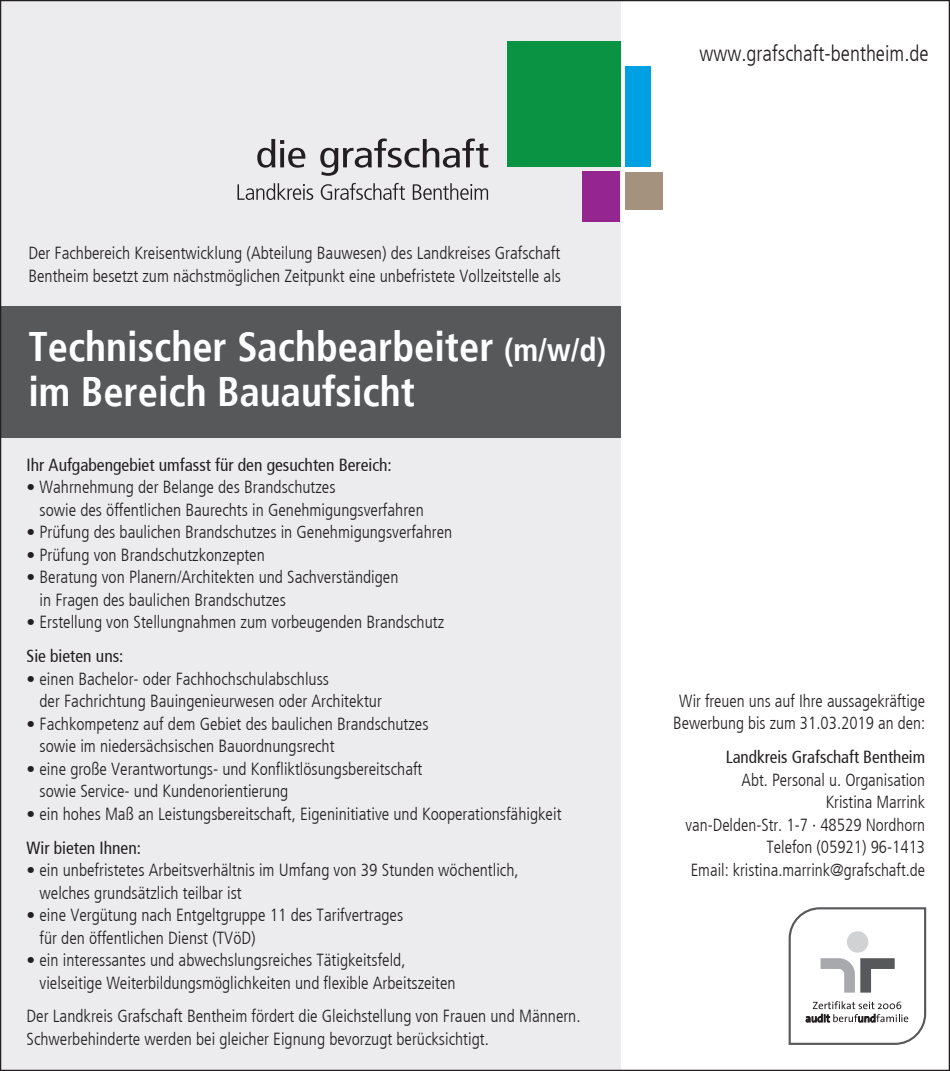
<style>
.page{position:relative;width:950px;height:1071px;background:#fff}
.page>*{position:absolute;margin:0;border:0;box-sizing:border-box;transform-origin:0 0}
.t1{font:700 condensed 41.25px/45px "Frutiger";color:#fff}
.t2{font:300 condensed 22px "Frutiger";color:#231f20}
.t3{font:300 condensed 17.5px/22.5px "Frutiger";color:#231f20}
.t4{font:condensed 17.5px "Frutiger";color:#231f20}
.s1{font-size:32.5px}
</style>
<div class="page">
<div style="left:0;top:0;width:620px;height:1070px;background:#ececee"></div>
<div style="left:0;top:306px;width:620px;height:132px;background:#57585a"></div>
<div style="left:625px;top:66px;width:25px;height:101px;background:#00a1e3"></div>
<div style="left:625px;top:172px;width:38px;height:37px;background:#a4927e"></div>
<div style="left:507px;top:41px;width:113px;height:126px;background:#0a9342"></div>
<div style="left:582px;top:172px;width:38px;height:50px;background:#95268f"></div>
<svg style="left:257px;top:138px;width:231px;height:38px"></svg>
<svg style="left:237px;top:183px;width:251px;height:17px"></svg>
<svg style="left:788px;top:907px;width:138px;height:137px"></svg>
<p class="t2" style="left:699px;top:43px;width:231px">www.grafschaft-bentheim.de</p>
<p class="t3" style="left:28px;top:243px;width:534px">Der Fachbereich Kreisentwicklung (Abteilung Bauwesen) des Landkreises Grafschaft<br>Bentheim besetzt zum nächstmöglichen Zeitpunkt eine unbefristete Vollzeitstelle als</p>
<h1 class="t1" style="left:28px;top:327px;width:579px">Technischer Sachbearbeiter <span class="s1">(m/w/d) </span>im Bereich Bauaufsicht</h1>
<p class="t4" style="left:27px;top:456px;width:367px">Ihr Aufgabengebiet umfasst für den gesuchten Bereich:</p>
<p class="t3" style="left:40px;top:477px;width:386px;text-indent:-13px">• Wahrnehmung der Belange des Brandschutzes<br>sowie des öffentlichen Baurechts in Genehmigungsverfahren</p>
<p class="t3" style="left:27px;top:522px;width:427px">• Prüfung des baulichen Brandschutzes in Genehmigungsverfahren</p>
<p class="t3" style="left:27px;top:544px;width:240px">• Prüfung von Brandschutzkonzepten</p>
<p class="t3" style="left:40px;top:567px;width:360px;text-indent:-13px">• Beratung von Planern/Architekten und Sachverständigen in Fragen des baulichen Brandschutzes</p>
<p class="t3" style="left:27px;top:612px;width:419px">• Erstellung von Stellungnahmen zum vorbeugenden Brandschutz</p>
<p class="t4" style="left:27px;top:648px;width:98px">Sie bieten uns:</p>
<p class="t3" style="left:40px;top:668px;width:344px;text-indent:-13px">• einen Bachelor- oder Fachhochschulabschluss<br>der Fachrichtung Bauingenieurwesen oder Architektur</p>
<p class="t3" style="left:40px;top:713px;width:390px;text-indent:-13px">• Fachkompetenz auf dem Gebiet des baulichen Brandschutzes sowie im niedersächsischen Bauordnungsrecht</p>
<p class="t3" style="left:40px;top:758px;width:384px;text-indent:-13px">• eine große Verantwortungs- und Konfliktlösungsbereitschaft sowie Service- und Kundenorientierung</p>
<p class="t3" style="left:27px;top:803px;width:536px">• ein hohes Maß an Leistungsbereitschaft, Eigeninitiative und Kooperationsfähigkeit</p>
<p class="t4" style="left:27px;top:839px;width:116px">Wir bieten Ihnen:</p>
<p class="t3" style="left:40px;top:859px;width:480px;text-indent:-13px">• ein unbefristetes Arbeitsverhältnis im Umfang von 39 Stunden wöchentlich, welches grundsätzlich teilbar ist</p>
<p class="t3" style="left:40px;top:904px;width:365px;text-indent:-13px">• eine Vergütung nach Entgeltgruppe 11 des Tarifvertrages für den öffentlichen Dienst (TVöD)</p>
<p class="t3" style="left:40px;top:949px;width:417px;text-indent:-13px">• ein interessantes und abwechslungsreiches Tätigkeitsfeld, vielseitige Weiterbildungsmöglichkeiten und flexible Arbeitszeiten</p>
<p class="t3" style="left:27px;top:1006px;width:555px">Der Landkreis Grafschaft Bentheim fördert die Gleichstellung von Frauen und Männern.<br>Schwerbehinderte werden bei gleicher Eignung bevorzugt berücksichtigt.</p>
<p class="t3" style="left:673px;top:690px;width:253px;text-align:center">Wir freuen uns auf Ihre aussagekräftige<br>Bewerbung bis zum 31.03.2019 an den:</p>
<p class="t4" style="left:725px;top:749px;width:201px">Landkreis Grafschaft Bentheim</p>
<p class="t3" style="left:685px;top:769px;width:241px;text-align:right">Abt. Personal u. Organisation<br>Kristina Marrink<br>van-Delden-Str. 1-7 · 48529 Nordhorn<br>Telefon (05921) 96-1413<br>Email: kristina.marrink@grafschaft.de</p>
</div>
